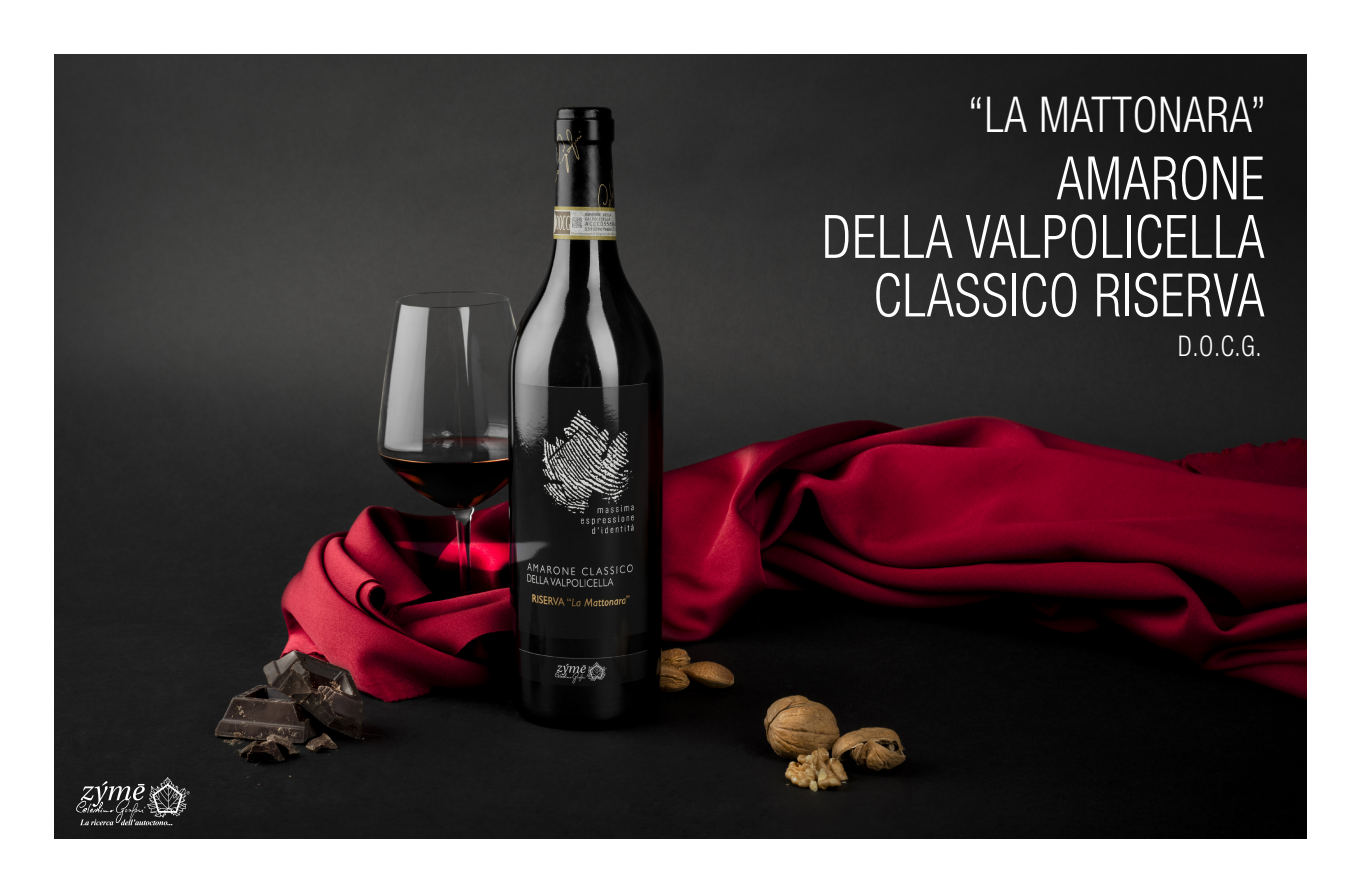
<style>
.page{position:relative;width:1361px;height:893px;background:#fff}
.page>*{position:absolute;margin:0;border:0;box-sizing:border-box;transform-origin:0 0}
.t1{font:300 condensed 60px "Helvetica Neue LT Std";letter-spacing:.02em;color:#fff;scale:.9 1}
.t2{font:300 condensed 49.5px "Helvetica Neue LT Std";letter-spacing:.02em;color:#fff;scale:.9 1}
.t3{font:300 condensed 28.5px "Helvetica Neue LT Std";color:#fff;scale:.9 1}
</style>
<div class="page">
<img style="left:54px;top:54px;width:1253px;height:785px">
<svg style="left:75px;top:777px;width:115px;height:48px;background:#454545"></svg>
<p class="t2" style="left:968px;top:86px;width:333px">“LA MATTONARA”</p>
<p class="t1" style="left:1057px;top:144px;width:232px">AMARONE</p>
<p class="t1" style="left:822px;top:202px;width:493px">DELLA VALPOLICELLA</p>
<p class="t1" style="left:873px;top:261px;width:436px">CLASSICO RISERVA</p>
<p class="t3" style="left:1178px;top:330px;width:94px">D.O.C.G.</p>
</div>
